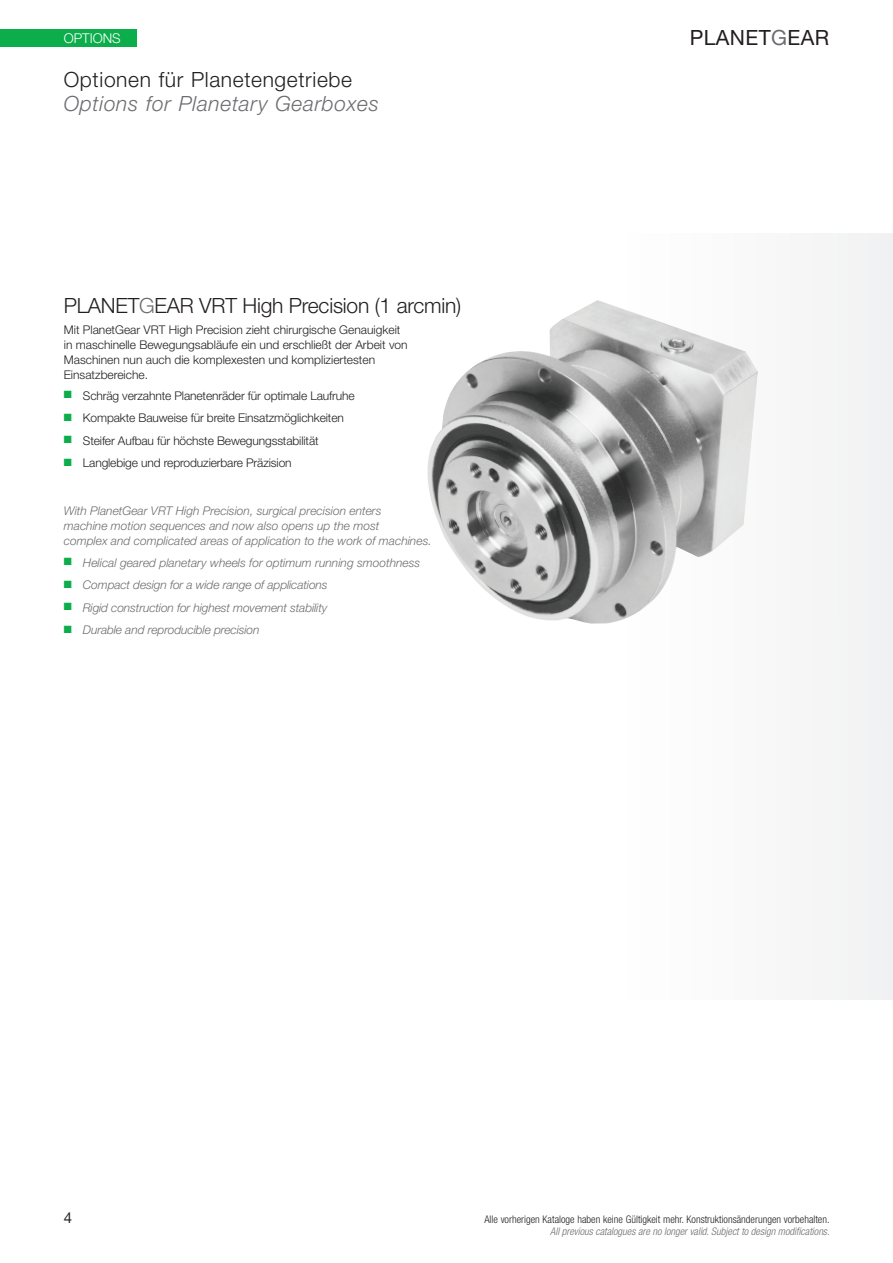
<style>
.page{position:relative;width:893px;height:1263px;background:#fff}
.page>*{position:absolute;margin:0;border:0;box-sizing:border-box;transform-origin:0 0}
.t1{font:300 21px "Helvetica Neue LT Pro";letter-spacing:-.01em;color:#231f20}
.t2{font:italic 300 21px "Helvetica Neue LT Pro";letter-spacing:.03em;color:#6c6d70}
.t3{font:300 21px "Helvetica Neue LT Pro";letter-spacing:.03em;color:#231f20}
.t4{font:21px "Helvetica Neue LT Pro";letter-spacing:.02em;color:#231f20}
.t5{font:15px "Helvetica Neue LT Pro";color:#231f20}
.t6{font:300 13.5px "Helvetica Neue LT Pro";color:#fff}
.t7{font:300 12px/15px "Helvetica Neue LT Pro";letter-spacing:-.01em;color:#231f20}
.t8{font:italic 300 12px/15px "Helvetica Neue LT Pro";color:#6c6d70}
.t9{font:300 condensed 10.5px "Helvetica Neue LT Pro";color:#231f20}
.t10{font:italic 300 condensed 10.5px "Helvetica Neue LT Pro";color:#6c6d70}
.s1{color:#6c6d70}
.s2{color:#0cae4c}
</style>
<div class="page">
<div style="left:0;top:30px;width:136px;height:17px;background:#0cae4c"></div>
<img style="left:427px;top:300px;width:331px;height:324px">
<p class="t6" style="left:64px;top:30px;width:59px">OPTIONS</p>
<h1 class="t3" style="left:64px;top:67px;width:290px">Optionen für Planetengetriebe</h1>
<h1 class="t2" style="left:64px;top:91px;width:317px">Options for Planetary Gearboxes</h1>
<h1 class="t1" style="left:64px;top:292px;width:399px">PLANET<span class="s1">G</span>EAR VRT High Precision (1 arcmin)</h1>
<p class="t7" style="left:64px;top:322px;width:345px">Mit PlanetGear VRT High Precision zieht chirurgische Genauigkeit in maschinelle Bewegungsabläufe ein und erschließt der Arbeit von Maschinen nun auch die komplexesten und kompliziertesten Einsatzbereiche.</p>
<p class="t7" style="left:64px;top:388px;width:292px"><span class="s2">■</span> Schräg verzahnte Planetenräder für optimale Laufruhe</p>
<p class="t7" style="left:64px;top:410px;width:282px"><span class="s2">■</span> Kompakte Bauweise für breite Einsatzmöglichkeiten</p>
<p class="t7" style="left:64px;top:433px;width:256px"><span class="s2">■</span> Steifer Aufbau für höchste Bewegungsstabilität</p>
<p class="t7" style="left:64px;top:455px;width:229px"><span class="s2">■</span> Langlebige und reproduzierbare Präzision</p>
<p class="t8" style="left:64px;top:503px;width:369px">With PlanetGear VRT High Precision, surgical precision enters<br>machine motion sequences and now also opens up the most<br>complex and complicated areas of application to the work of machines.</p>
<p class="t8" style="left:64px;top:554px;width:358px"><span class="s2">■</span> Helical geared planetary wheels for optimum running smoothness</p>
<p class="t8" style="left:64px;top:577px;width:265px"><span class="s2">■</span> Compact design for a wide range of applications</p>
<p class="t8" style="left:64px;top:599px;width:265px"><span class="s2">■</span> Rigid construction for highest movement stability</p>
<p class="t8" style="left:64px;top:622px;width:197px"><span class="s2">■</span> Durable and reproducible precision</p>
<h1 class="t4" style="left:690px;top:24px;width:141px">PLANET<span class="s1">G</span>EAR</h1>
<p class="t5" style="left:64px;top:1208px;width:10px">4</p>
<p class="t9" style="left:484px;top:1213px;width:347px">Alle vorherigen Kataloge haben keine Gültigkeit mehr. Konstruktionsänderungen vorbehalten.</p>
<p class="t10" style="left:550px;top:1225px;width:281px">All previous catalogues are no longer valid. Subject to design modifications.</p>
</div>
